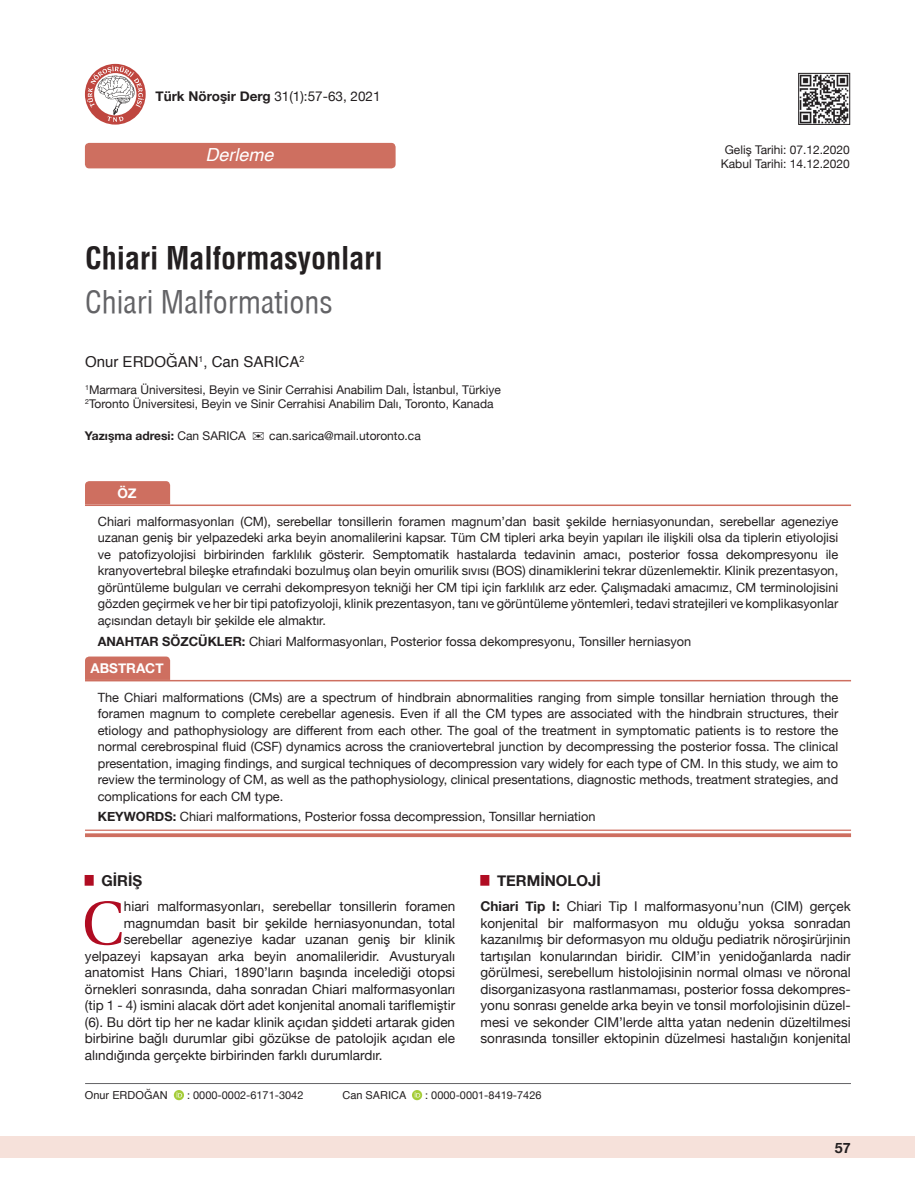
<style>
.page{position:relative;width:915px;height:1191px;background:#fff}
.page>*{position:absolute;margin:0;border:0;box-sizing:border-box;transform-origin:0 0}
.t1{font:61.2px "Utopia";color:#b00c22}
.t2{font:700 30px "Helvetica Condens";color:#231f20}
.t3{font:30px "Helvetica Condensed";color:#636366}
.t4{font:italic 18px "Helvetica";color:#fff}
.t5{font:15px "Helvetica";color:#231f20}
.t6{font:700 15px "Helvetica Neue";color:#231f20}
.t7{font:700 14.25px "Helvetica Neue";color:#231f20}
.t8{font:13.5px/16.5px "Helvetica Neue";color:#231f20;text-align:justify}
.t9{font:700 13.5px "Helvetica Neue";color:#fff}
.t10{font:12.75px/16.5px "Helvetica Neue";color:#231f20;text-align:justify}
.t11{font:12px/14.4px "Helvetica Neue";color:#231f20}
.t12{font:700 12px "Helvetica Neue";color:#231f20}
.t13{font:10.95px "Helvetica Neue";color:#231f20}
.t14{font:10.95px "Helvetica";color:#231f20}
.s1{font-weight:700}
.s2{font-weight:400}
</style>
<div class="page">
<div style="left:0;top:1136px;width:914px;height:22px;background:#f6e1da"></div>
<hr style="left:85px;top:1083px;width:765px;height:1px;background:#636366">
<svg style="left:174px;top:1090px;width:10px;height:10px"></svg>
<svg style="left:176px;top:1091px;width:6px;height:6px"></svg>
<svg style="left:412px;top:1090px;width:10px;height:10px"></svg>
<svg style="left:414px;top:1091px;width:6px;height:6px"></svg>
<img style="left:800px;top:75px;width:47px;height:48px">
<div style="left:798px;top:73px;width:51px;height:52px;border:1px solid #231f20"></div>
<div style="left:85px;top:143px;width:310px;height:25px;background:#ce6f60;border-radius:4px"></div>
<svg style="left:85px;top:64px;width:61px;height:61px"></svg>
<svg style="left:87px;top:66px;width:57px;height:56px"></svg>
<div style="left:85px;top:656px;width:85px;height:24px;background:#ce6f60"></div>
<hr style="left:85px;top:680px;width:765px;height:1px;background:#ce6f60">
<hr style="left:85px;top:829px;width:765px;height:2px;background:#ce6f60">
<svg style="left:85px;top:833px;width:765px;height:4px;background:#d27b6d"></svg>
<div style="left:85px;top:481px;width:85px;height:23px;background:#ce6f60"></div>
<hr style="left:85px;top:504px;width:765px;height:2px;background:#ce6f60">
<p class="t8" style="left:155px;top:89px;width:226px"><span class="s1">Türk Nöroşir Derg</span> 31(1):57-63, 2021</p>
<h3 class="t4" style="left:205px;top:140px;width:70px">Derleme</h3>
<p class="t11" style="left:720px;top:143px;width:130px;text-align:center">Geliş Tarihi: 07.12.2020<br>Kabul Tarihi: 14.12.2020</p>
<h2 class="t2" style="left:85px;top:240px;width:299px">Chiari Malformasyonları</h2>
<h2 class="t3" style="left:85px;top:283px;width:249px">Chiari Malformations</h2>
<p class="t5" style="left:85px;top:350px;width:220px">Onur ERDOĞAN<sup>1</sup>, Can SARICA<sup>2</sup></p>
<p class="t11" style="left:85px;top:383px;width:417px"><sup>1</sup>Marmara Üniversitesi, Beyin ve Sinir Cerrahisi Anabilim Dalı, İstanbul, Türkiye<br><sup>2</sup>Toronto Üniversitesi, Beyin ve Sinir Cerrahisi Anabilim Dalı, Toronto, Kanada</p>
<p class="t12" style="left:85px;top:427px;width:162px">Yazışma adresi: <span class="s2">Can SARICA</span></p>
<p class="t11" style="left:269px;top:430px;width:153px">can.sarica@mail.utoronto.ca</p>
<p class="t9" style="left:117px;top:482px;width:21px">ÖZ</p>
<p class="t10" style="left:98px;top:514px;width:741px">Chiari malformasyonları (CM), serebellar tonsillerin foramen magnum’dan basit şekilde herniasyonundan, serebellar ageneziye uzanan geniş bir yelpazedeki arka beyin anomalilerini kapsar. Tüm CM tipleri arka beyin yapıları ile ilişkili olsa da tiplerin etiyolojisi ve patofizyolojisi birbirinden farklılık gösterir. Semptomatik hastalarda tedavinin amacı, posterior fossa dekompresyonu ile kranyovertebral bileşke etrafındaki bozulmuş olan beyin omurilik sıvısı (BOS) dinamiklerini tekrar düzenlemektir. Klinik prezentasyon, görüntüleme bulguları ve cerrahi dekompresyon tekniği her CM tipi için farklılık arz eder. Çalışmadaki amacımız, CM terminolojisini gözden geçirmek ve her bir tipi patofizyoloji, klinik prezentasyon, tanı ve görüntüleme yöntemleri, tedavi stratejileri ve komplikasyonlar açısından detaylı bir şekilde ele almaktır.</p>
<p class="t10" style="left:98px;top:633px;width:594px"><span class="s1">ANAHTAR SÖZCÜKLER:</span> Chiari Malformasyonları, Posterior fossa dekompresyonu, Tonsiller herniasyon</p>
<p class="t9" style="left:90px;top:658px;width:75px">ABSTRACT</p>
<p class="t10" style="left:98px;top:689px;width:741px">The Chiari malformations (CMs) are a spectrum of hindbrain abnormalities ranging from simple tonsillar herniation through the foramen magnum to complete cerebellar agenesis. Even if all the CM types are associated with the hindbrain structures, their etiology and pathophysiology are different from each other. The goal of the treatment in symptomatic patients is to restore the normal cerebrospinal fluid (CSF) dynamics across the craniovertebral junction by decompressing the posterior fossa. The clinical presentation, imaging findings, and surgical techniques of decompression vary widely for each type of CM. In this study, we aim to review the terminology of CM, as well as the pathophysiology, clinical presentations, diagnostic methods, treatment strategies, and complications for each CM type.</p>
<p class="t10" style="left:98px;top:809px;width:499px"><span class="s1">KEYWORDS:</span> Chiari malformations, Posterior fossa decompression, Tonsillar herniation</p>
<p class="t6" style="left:85px;top:869px;width:59px"><sup>█</sup> GİRİŞ</p>
<h1 class="t1" style="left:82px;top:888px;width:43px">C</h1>
<p class="t8" style="left:124px;top:899px;width:333px">hiari malformasyonları, serebellar tonsillerin foramen</p>
<p class="t8" style="left:124px;top:915px;width:333px">magnumdan basit bir şekilde herniasyonundan, total</p>
<p class="t8" style="left:124px;top:932px;width:333px">serebellar ageneziye kadar uzanan geniş bir klinik</p>
<p class="t8" style="left:85px;top:948px;width:371px">yelpazeyi kapsayan arka beyin anomalileridir. Avusturyalı</p>
<p class="t8" style="left:85px;top:965px;width:371px">anatomist Hans Chiari, 1890’ların başında incelediği otopsi</p>
<p class="t8" style="left:85px;top:981px;width:371px">örnekleri sonrasında, daha sonradan Chiari malformasyonları</p>
<p class="t8" style="left:85px;top:998px;width:371px">(tip 1 - 4) ismini alacak dört adet konjenital anomali tariflemiştir</p>
<p class="t8" style="left:85px;top:1014px;width:371px">(6). Bu dört tip her ne kadar klinik açıdan şiddeti artarak giden</p>
<p class="t8" style="left:85px;top:1031px;width:371px">birbirine bağlı durumlar gibi gözükse de patolojik açıdan ele</p>
<p class="t8" style="left:85px;top:1047px;width:299px">alındığında gerçekte birbirinden farklı durumlardır.</p>
<p class="t6" style="left:480px;top:869px;width:120px"><sup>█</sup> TERMİNOLOJİ</p>
<p class="t8" style="left:480px;top:899px;width:371px"><span class="s1">Chiari Tip I:</span> Chiari Tip I malformasyonu’nun (CIM) gerçek konjenital bir malformasyon mu olduğu yoksa sonradan kazanılmış bir deformasyon mu olduğu pediatrik nöroşirürjinin tartışılan konularından biridir. CIM’in yenidoğanlarda nadir görülmesi, serebellum histolojisinin normal olması ve nöronal disorganizasyona rastlanmaması, posterior fossa dekompres&shy;yonu sonrası genelde arka beyin ve tonsil morfolojisinin düzel&shy;mesi ve sekonder CIM’lerde altta yatan nedenin düzeltilmesi sonrasında tonsiller ektopinin düzelmesi hastalığın konjenital</p>
<p class="t14" style="left:85px;top:1087px;width:84px">Onur ERDOĞAN</p>
<p class="t13" style="left:187px;top:1087px;width:118px">: 0000-0002-6171-3042</p>
<p class="t14" style="left:342px;top:1087px;width:65px">Can SARICA</p>
<p class="t13" style="left:425px;top:1087px;width:118px">: 0000-0001-8419-7426</p>
<p class="t7" style="left:834px;top:1137px;width:17px">57</p>
</div>
